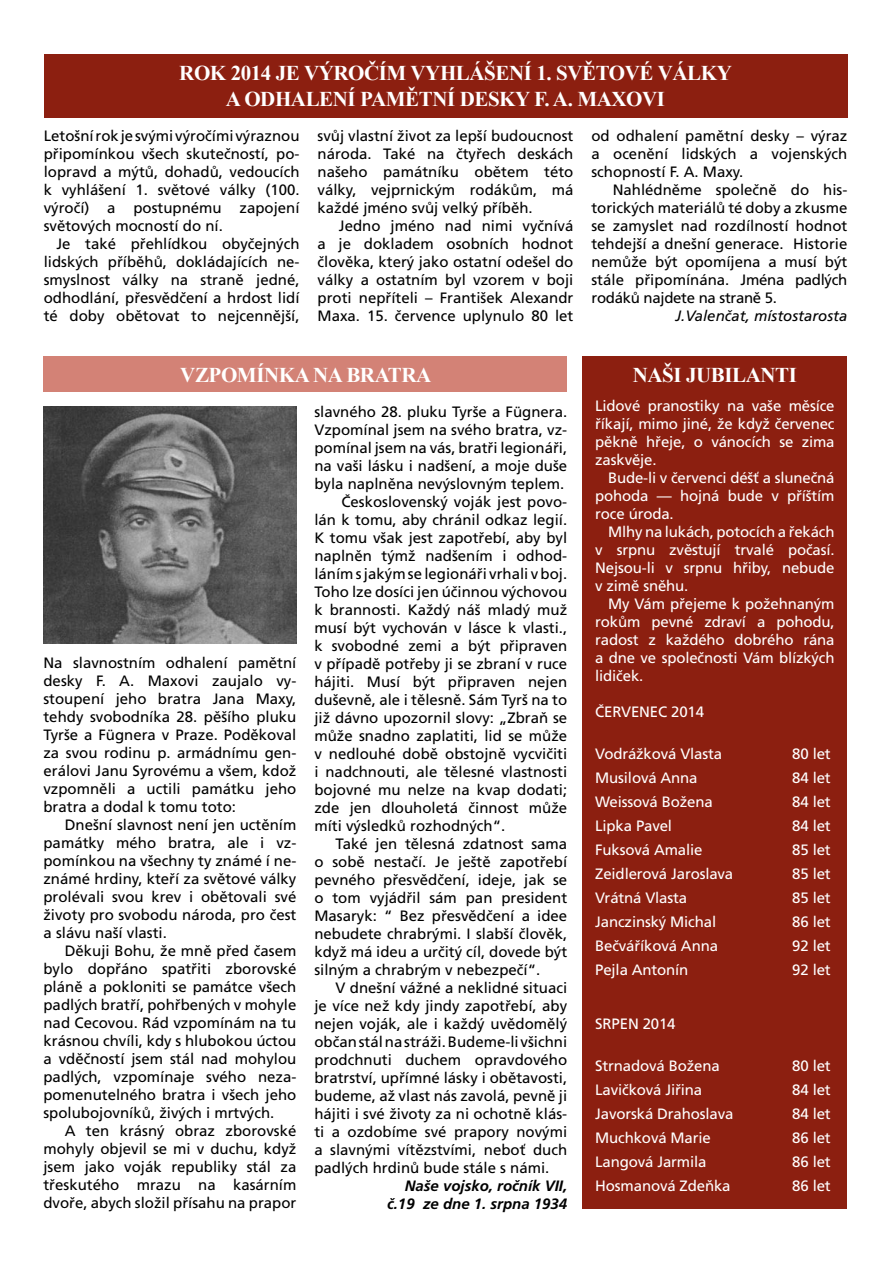
<style>
.page{position:relative;width:893px;height:1263px;background:#fff}
.page>*{position:absolute;margin:0;border:0;box-sizing:border-box;transform-origin:0 0}
.t1{font:700 21px/25.2px "Times New Roman";letter-spacing:-.02em;color:#fff}
.t2{font:15px/18px "Frutiger CE";color:#000;text-align:justify}
.t3{font:15px/18px "Frutiger CE";letter-spacing:-.01em;color:#fff;text-align:justify}
.t4{font:italic 700 15px/18px "Frutiger CE";color:#000;text-align:right}
.t5{font:italic 15px "Frutiger CE";color:#000}
</style>
<div class="page">
<div style="left:44px;top:54px;width:803px;height:64px;background:#8c1f10"></div>
<div style="left:43px;top:356px;width:524px;height:36px;background:#d38276"></div>
<img style="left:43px;top:407px;width:253px;height:237px">
<div style="left:582px;top:356px;width:265px;height:36px;background:#8c1f10"></div>
<div style="left:582px;top:386px;width:265px;height:823px;background:#8c1f10"></div>
<h1 class="t1" style="left:226px;top:60px;width:507px;text-indent:-47px">ROK 2014 JE VÝROČÍM VYHLÁŠENÍ 1. SVĚTOVÉ VÁLKY<br>A ODHALENÍ PAMĚTNÍ DES</h1>
<h1 class="t1" style="left:499px;top:85px;width:167px">KY F. A. MAXOVI</h1>
<p class="t2" style="left:44px;top:127px;width:257px">Letošní rok je svými výročími výraznou připomínkou všech skutečností, po&shy;lopravd a mýtů, dohadů, vedoucích k vyhlášení 1. světové války (100. výročí) a postupnému zapojení světových mocností do ní.</p>
<p class="t2" style="left:44px;top:235px;width:257px;text-indent:13px">Je také přehlídkou obyčejných lidských příběhů, dokládajících ne&shy;smyslnost války na straně jedné, odhodlání, přesvědčení a hrdost lidí té doby obětovat to nejcennější,</p>
<p class="t2" style="left:318px;top:127px;width:257px">svůj vlastní život za lepší budoucnost národa. Také na čtyřech deskách našeho památníku obětem této války, vejprnickým rodákům, má každé jméno svůj velký příběh.</p>
<p class="t2" style="left:318px;top:217px;width:257px;text-indent:21px">Jedno jméno nad nimi vyčnívá a je dokladem osobních hodnot člověka, který jako ostatní odešel do války a ostatním byl vzorem v boji proti nepříteli – František Alexandr Maxa. 15. července uplynulo 80 let</p>
<h1 class="t1" style="left:180px;top:361px;width:253px">VZPOMÍNKA NA BRATRA</h1>
<p class="t2" style="left:43px;top:654px;width:254px">Na slavnostním odhalení pamětní desky F. A. Maxovi zaujalo vy&shy;stoupení jeho bratra Jana Maxy, tehdy svobodníka 28. pěšího pluku Tyrše a Fügnera v Praze. Poděkoval za svou rodinu p. armádnímu gen&shy;erálovi Janu Syrovému a všem, kdož vzpomněli a uctili památku jeho bratra a dodal k tomu toto:</p>
<p class="t2" style="left:43px;top:816px;width:254px;text-indent:21px">Dnešní slavnost není jen uctěním památky mého bratra, ale i vz&shy;pomínkou na všechny ty známé í ne&shy;známé hrdiny, kteří za světové války prolévali svou krev i obětovali své životy pro svobodu národa, pro čest a slávu naší vlasti.</p>
<p class="t2" style="left:43px;top:942px;width:254px;text-indent:21px">Děkuji Bohu, že mně před časem bylo dopřáno spatřiti zborovské pláně a pokloniti se památce všech padlých bratří, pohřbených v mohyle nad Cecovou. Rád vzpomínám na tu krásnou chvíli, kdy s hlubokou úctou a vděčností jsem stál nad mohylou padlých, vzpomínaje svého neza&shy;pomenutelného bratra i všech jeho spolubojovníků, živých i mrtvých.</p>
<p class="t2" style="left:43px;top:1122px;width:254px;text-indent:21px">A ten krásný obraz zborovské mohyly objevil se mi v duchu, když jsem jako voják republiky stál za třeskutého mrazu na kasárním dvoře, abych složil přísahu na prapor</p>
<p class="t2" style="left:314px;top:403px;width:254px">slavného 28. pluku Tyrše a Fügnera.</p>
<p class="t2" style="left:314px;top:421px;width:254px">Vzpomínal jsem na svého bratra, vz-</p>
<p class="t2" style="left:314px;top:439px;width:254px">pomínal jsem na vás, bratři legionáři,</p>
<p class="t2" style="left:314px;top:457px;width:254px">na vaši lásku i nadšení, a moje duše</p>
<p class="t2" style="left:314px;top:475px;width:252px">byla naplněna nevýslovným teplem.</p>
<p class="t2" style="left:341px;top:493px;width:227px">Československý voják jest povo-</p>
<p class="t2" style="left:314px;top:511px;width:254px">lán k tomu, aby chránil odkaz legií.</p>
<p class="t2" style="left:314px;top:529px;width:254px">K tomu však jest zapotřebí, aby byl</p>
<p class="t2" style="left:314px;top:547px;width:254px">naplněn týmž nadšením i odhod-</p>
<p class="t2" style="left:314px;top:565px;width:254px">láním s jakým se legionáři vrhali v boj.</p>
<p class="t2" style="left:314px;top:583px;width:254px">Toho lze dosíci jen účinnou výchovou</p>
<p class="t2" style="left:314px;top:601px;width:254px">k brannosti. Každý náš mladý muž</p>
<p class="t2" style="left:314px;top:619px;width:254px">musí být vychován v lásce k vlasti.,</p>
<p class="t2" style="left:314px;top:637px;width:254px">k svobodné zemi a být připraven</p>
<p class="t2" style="left:314px;top:655px;width:254px">v případě potřeby ji se zbraní v ruce</p>
<p class="t2" style="left:314px;top:673px;width:254px">hájiti. Musí být připraven nejen</p>
<p class="t2" style="left:314px;top:691px;width:254px">duševně, ale i tělesně. Sám Tyrš na to</p>
<p class="t2" style="left:314px;top:709px;width:254px">již dávno upozornil slovy: „Zbraň se</p>
<p class="t2" style="left:314px;top:727px;width:254px">může snadno zaplatiti, lid se může</p>
<p class="t2" style="left:314px;top:745px;width:254px">v nedlouhé době obstojně vycvičiti</p>
<p class="t2" style="left:314px;top:763px;width:254px">i nadchnouti, ale tělesné vlastnosti</p>
<p class="t2" style="left:314px;top:781px;width:254px">bojovné mu nelze na kvap dodati;</p>
<p class="t2" style="left:314px;top:799px;width:254px">zde jen dlouholetá činnost může</p>
<p class="t2" style="left:314px;top:817px;width:192px">míti výsledků rozhodných“.</p>
<p class="t2" style="left:336px;top:835px;width:233px">Také jen tělesná zdatnost sama</p>
<p class="t2" style="left:314px;top:853px;width:254px">o sobě nestačí. Je ještě zapotřebí</p>
<p class="t2" style="left:314px;top:871px;width:254px">pevného přesvědčení, ideje, jak se</p>
<p class="t2" style="left:314px;top:889px;width:254px">o tom vyjádřil sám pan president</p>
<p class="t2" style="left:314px;top:907px;width:254px">Masaryk: “ Bez přesvědčení a idee</p>
<p class="t2" style="left:314px;top:925px;width:254px">nebudete chrabrými. I slabší člověk,</p>
<p class="t2" style="left:314px;top:943px;width:254px">když má ideu a určitý cíl, dovede být</p>
<p class="t2" style="left:314px;top:961px;width:227px">silným a chrabrým v nebezpečí“.</p>
<p class="t2" style="left:336px;top:979px;width:233px">V dnešní vážné a neklidné situaci</p>
<p class="t2" style="left:314px;top:997px;width:254px">je více než kdy jindy zapotřebí, aby</p>
<p class="t2" style="left:314px;top:1015px;width:254px">nejen voják, ale i každý uvědomělý</p>
<p class="t2" style="left:314px;top:1033px;width:254px">občan stál na stráži. Budeme-li všichni</p>
<p class="t2" style="left:314px;top:1051px;width:254px">prodchnuti duchem opravdového</p>
<p class="t2" style="left:314px;top:1069px;width:254px">bratrství, upřímné lásky i obětavosti,</p>
<p class="t2" style="left:314px;top:1087px;width:254px">budeme, až vlast nás zavolá, pevně ji</p>
<p class="t2" style="left:314px;top:1105px;width:254px">hájiti i své životy za ni ochotně klás-</p>
<p class="t2" style="left:314px;top:1123px;width:254px">ti a ozdobíme své prapory novými</p>
<p class="t2" style="left:314px;top:1141px;width:254px">a slavnými vítězstvími, neboť duch</p>
<p class="t2" style="left:314px;top:1159px;width:237px">padlých hrdinů bude stále s námi.</p>
<p class="t4" style="left:387px;top:1177px;width:182px">Naše vojsko, ročník VII, č.19 ze dne 1. srpna 1934</p>
<p class="t2" style="left:591px;top:127px;width:257px">od odhalení pamětní desky – výraz a ocenění lidských a vojenských schopností F. A. Maxy.</p>
<p class="t2" style="left:591px;top:181px;width:257px;text-indent:21px">Nahlédněme společně do his&shy;torických materiálů té doby a zkusme se zamyslet nad rozdílností hodnot tehdejší a dnešní generace. Historie nemůže být opomíjena a musí být stále připomínána. Jména padlých rodáků najdete na straně 5.</p>
<p class="t5" style="left:675px;top:308px;width:174px">J.Valenčat, místostarosta</p>
<h1 class="t1" style="left:633px;top:361px;width:67px">NAŠIJUBILANTI</h1>
<p class="t3" style="left:595px;top:396px;width:241px">Lidové pranostiky na vaše měsíce říkají, mimo jiné, že když červenec pěkně hřeje, o vánocích se zima zaskvěje.</p>
<p class="t3" style="left:595px;top:468px;width:241px;text-indent:13px">Bude-li v červenci déšť a slunečná pohoda — hojná bude v příštím roce úroda.</p>
<p class="t3" style="left:595px;top:522px;width:241px;text-indent:13px">Mlhy na lukách, potocích a řekách v srpnu zvěstují trvalé počasí.<br>Nejsou-li v srpnu hřiby, nebude v zimě sněhu.</p>
<p class="t3" style="left:595px;top:594px;width:241px;text-indent:13px">My Vám přejeme k požehnaným rokům pevné zdraví a pohodu, radost z každého dobrého rána a dne ve společnosti Vám blízkých lidiček.</p>
<p class="t3" style="left:595px;top:702px;width:19px">Červenec</p>
<p class="t3" style="left:671px;top:702px;width:34px">2014</p>
<p class="t3" style="left:595px;top:744px;width:128px">Vodrážková Vlasta</p>
<p class="t3" style="left:792px;top:744px;width:40px">80 let</p>
<p class="t3" style="left:595px;top:768px;width:104px">Musilová Anna</p>
<p class="t3" style="left:792px;top:768px;width:40px">84 let</p>
<p class="t3" style="left:595px;top:792px;width:119px">Weissová Božena</p>
<p class="t3" style="left:792px;top:792px;width:40px">84 let</p>
<p class="t3" style="left:595px;top:816px;width:78px">Lipka Pavel</p>
<p class="t3" style="left:792px;top:816px;width:40px">84 let</p>
<p class="t3" style="left:595px;top:840px;width:109px">Fuksová Amalie</p>
<p class="t3" style="left:792px;top:840px;width:40px">85 let</p>
<p class="t3" style="left:595px;top:864px;width:140px">Zeidlerová Jaroslava</p>
<p class="t3" style="left:792px;top:864px;width:40px">85 let</p>
<p class="t3" style="left:595px;top:888px;width:93px">Vrátná Vlasta</p>
<p class="t3" style="left:792px;top:888px;width:40px">85 let</p>
<p class="t3" style="left:595px;top:912px;width:122px">Janczinský Michal</p>
<p class="t3" style="left:792px;top:912px;width:40px">86 let</p>
<p class="t3" style="left:595px;top:936px;width:124px">Bečváříková Anna</p>
<p class="t3" style="left:792px;top:936px;width:40px">92 let</p>
<p class="t3" style="left:595px;top:960px;width:95px">Pejla Antonín</p>
<p class="t3" style="left:792px;top:960px;width:40px">92 let</p>
<p class="t3" style="left:595px;top:1014px;width:17px">Srpen</p>
<p class="t3" style="left:643px;top:1014px;width:34px">2014</p>
<p class="t3" style="left:595px;top:1056px;width:126px">Strnadová Božena</p>
<p class="t3" style="left:792px;top:1056px;width:40px">80 let</p>
<p class="t3" style="left:595px;top:1080px;width:108px">Lavičková Jiřina</p>
<p class="t3" style="left:792px;top:1080px;width:40px">84 let</p>
<p class="t3" style="left:595px;top:1104px;width:140px">Javorská Drahoslava</p>
<p class="t3" style="left:792px;top:1104px;width:40px">84 let</p>
<p class="t3" style="left:595px;top:1128px;width:117px">Muchková Marie</p>
<p class="t3" style="left:792px;top:1128px;width:40px">86 let</p>
<p class="t3" style="left:595px;top:1152px;width:113px">Langová Jarmila</p>
<p class="t3" style="left:792px;top:1152px;width:40px">86 let</p>
<p class="t3" style="left:595px;top:1176px;width:137px">Hosmanová Zdeňka</p>
<p class="t3" style="left:792px;top:1176px;width:40px">86 let</p>
</div>
